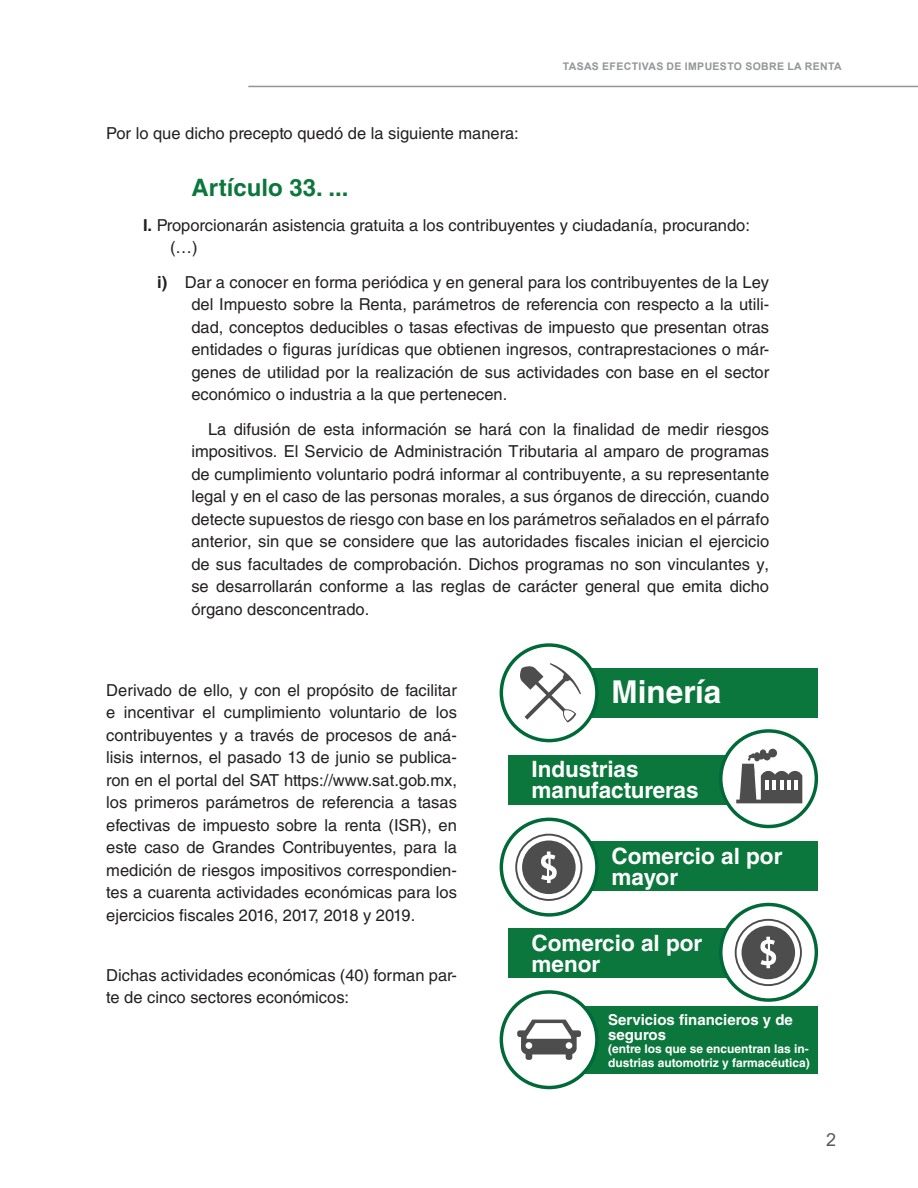
<style>
.page{position:relative;width:918px;height:1188px;background:#fff}
.page>*{position:absolute;margin:0;border:0;box-sizing:border-box;transform-origin:0 0}
.Pie_de_pág{font:700 31.5px "Helvetica LT Std";color:#fff}
.t1{font:700 24px "Helvetica LT Std";color:#0c773c}
.Pie_de_pág-2{font:700 22.5px/21px "Helvetica LT Std";color:#fff}
.t2{font:18px "Arial";color:#57585a}
.List_Paragraph{font:16.5px/22.5px "Helvetica LT Std";color:#231f20;text-align:justify}
.Pie_de_pág-3{font:700 15px/15px "Helvetica LT Std";color:#fff}
.Pie_de_pág-4{font:700 12px/13.5px "Helvetica LT Std";color:#fff}
.t3{font:700 10.5px "Arial";letter-spacing:.035em;color:#939598}
.s1{font-weight:700}
</style>
<div class="page">
<hr style="left:248px;top:86px;width:670px;height:1px;background:#939598">
<div style="left:508px;top:755px;width:261px;height:50px;background:#0c773c"></div>
<div style="left:557px;top:668px;width:261px;height:50px;background:#0c773c"></div>
<svg style="left:501px;top:645px;width:96px;height:96px"></svg>
<div style="left:500px;top:643px;width:99px;height:99px;border:3px solid #006938;border-radius:50%"></div>
<svg style="left:518px;top:663px;width:63px;height:60px"></svg>
<svg style="left:721px;top:731px;width:95px;height:96px"></svg>
<div style="left:719px;top:729px;width:99px;height:99px;border:3px solid #006938;border-radius:50%"></div>
<svg style="left:736px;top:749px;width:66px;height:54px"></svg>
<div style="left:508px;top:929px;width:261px;height:49px;background:#0c773c"></div>
<div style="left:557px;top:842px;width:261px;height:49px;background:#0c773c"></div>
<svg style="left:501px;top:819px;width:96px;height:96px"></svg>
<div style="left:500px;top:818px;width:99px;height:99px;border:3px solid #006938;border-radius:50%"></div>
<svg style="left:516px;top:835px;width:66px;height:65px"></svg>
<div style="left:515px;top:834px;width:68px;height:67px;border:2px solid #4d4d4d;border-radius:50%"></div>
<div style="left:522px;top:841px;width:54px;height:53px;background:#4d4d4d;border-radius:50%"></div>
<svg style="left:541px;top:852px;width:16px;height:31px"></svg>
<div style="left:557px;top:1006px;width:261px;height:68px;background:#0c773c"></div>
<div style="left:501px;top:992px;width:96px;height:96px;background:#fff;border-radius:50%"></div>
<div style="left:500px;top:990px;width:99px;height:99px;border:3px solid #006938;border-radius:50%"></div>
<svg style="left:517px;top:1020px;width:64px;height:40px"></svg>
<svg style="left:721px;top:905px;width:95px;height:95px"></svg>
<div style="left:719px;top:903px;width:99px;height:99px;border:3px solid #006938;border-radius:50%"></div>
<svg style="left:736px;top:920px;width:65px;height:65px"></svg>
<div style="left:735px;top:919px;width:67px;height:67px;border:2px solid #4d4d4d;border-radius:50%"></div>
<div style="left:742px;top:926px;width:53px;height:53px;background:#4d4d4d;border-radius:50%"></div>
<svg style="left:760px;top:937px;width:16px;height:31px"></svg>
<p class="t3" style="left:563px;top:58px;width:280px">TASAS EFECTIVAS DE IMPUESTO SOBRE LA RENTA</p>
<p class="List_Paragraph" style="left:106px;top:122px;width:414px">Por lo que dicho precepto quedó de la siguiente manera:</p>
<p class="t1" style="left:192px;top:173px;width:158px">Artículo 33. ...</p>
<p class="List_Paragraph" style="left:143px;top:214px;width:609px"><span class="s1">I.</span> Proporcionarán asistencia gratuita a los contribuyentes y ciudadanía, procurando:</p>
<p class="List_Paragraph" style="left:170px;top:236px;width:29px">(…)</p>
<p class="List_Paragraph" style="left:191px;top:271px;width:579px;text-indent:-34px"><span class="s1">i)</span> Dar a conocer en forma periódica y en general para los contribuyentes de la Ley del Impuesto sobre la Renta, parámetros de referencia con respecto a la utili&shy;dad, conceptos deducibles o tasas efectivas de impuesto que presentan otras entidades o figuras jurídicas que obtienen ingresos, contraprestaciones o már&shy;genes de utilidad por la realización de sus actividades con base en el sector económico o industria a la que pertenecen.</p>
<p class="List_Paragraph" style="left:191px;top:418px;width:579px;text-indent:17px">La difusión de esta información se hará con la finalidad de medir riesgos impositivos. El Servicio de Administración Tributaria al amparo de programas de cumplimiento voluntario podrá informar al contribuyente, a su representante legal y en el caso de las personas morales, a sus órganos de dirección, cuando detecte supuestos de riesgo con base en los parámetros señalados en el párrafo anterior, sin que se considere que las autoridades fiscales inician el ejercicio de sus facultades de comprobación. Dichos programas no son vinculantes y, se desarrollarán conforme a las reglas de carácter general que emita dicho órgano desconcentrado.</p>
<p class="List_Paragraph" style="left:106px;top:678px;width:352px">Derivado de ello, y con el propósito de facilitar e incentivar el cumplimiento voluntario de los contribuyentes y a través de procesos de aná&shy;lisis internos, el pasado 13 de junio se publica&shy;ron en el portal del SAT https://www.sat.gob.mx, los primeros parámetros de referencia a tasas efectivas de impuesto sobre la renta (ISR), en este caso de Grandes Contribuyentes, para la medición de riesgos impositivos correspondien&shy;tes a cuarenta actividades económicas para los ejercicios fiscales 2016, 2017, 2018 y 2019.</p>
<p class="List_Paragraph" style="left:106px;top:964px;width:352px">Dichas actividades económicas (40) forman par&shy;te de cinco sectores económicos:</p>
<p class="Pie_de_pág" style="left:612px;top:673px;width:111px">Minería</p>
<p class="Pie_de_pág-2" style="left:531px;top:759px;width:169px">Industrias manufactureras</p>
<p class="Pie_de_pág-2" style="left:612px;top:845px;width:172px">Comercio al por mayor</p>
<p class="Pie_de_pág-2" style="left:531px;top:932px;width:172px">Comercio al por menor</p>
<p class="Pie_de_pág-3" style="left:608px;top:1012px;width:186px">Servicios financieros y de seguros</p>
<p class="Pie_de_pág-4" style="left:608px;top:1042px;width:203px">(entre los que se encuentran las in&shy;dustrias automotriz y farmacéutica)</p>
<p class="t2" style="left:826px;top:1128px;width:12px">2</p>
</div>
